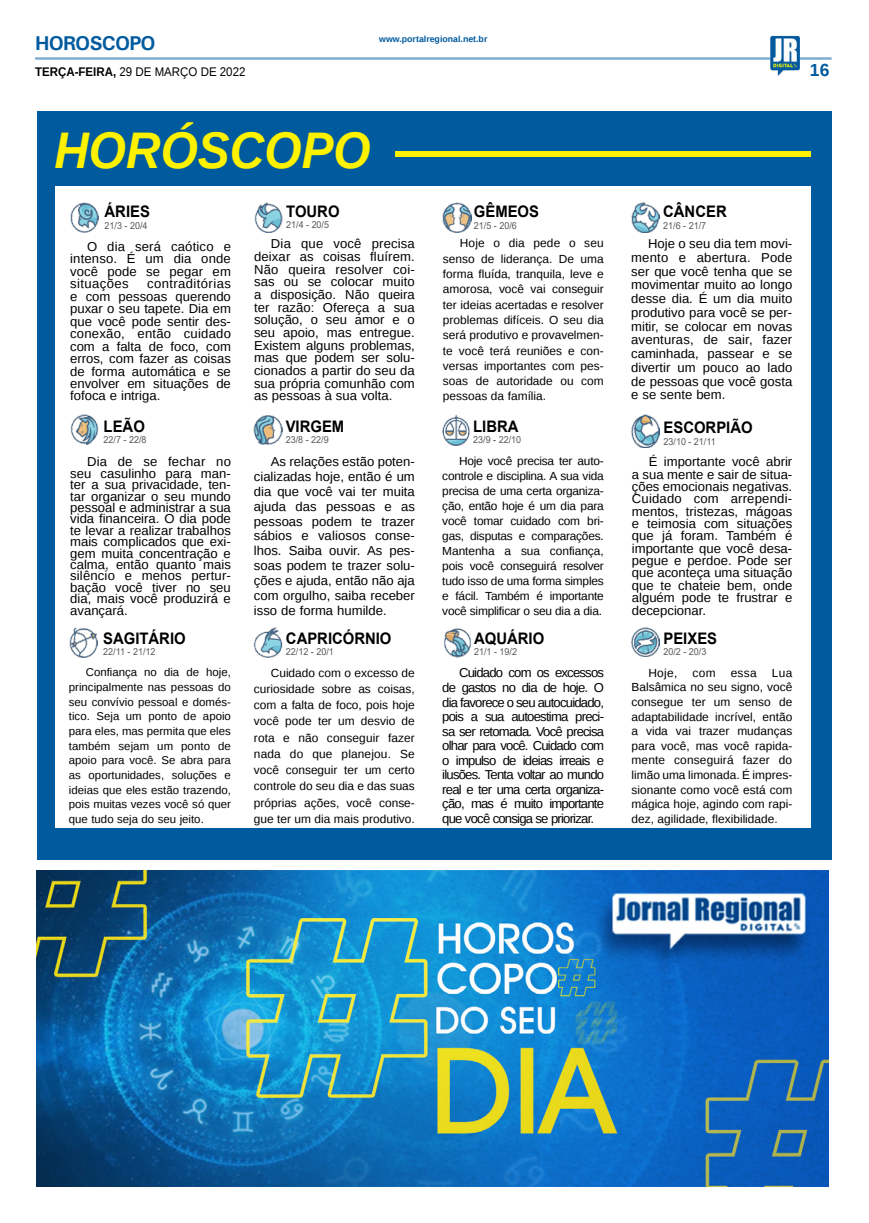
<style>
.page{position:relative;width:869px;height:1223px;background:#fff}
.page>*{position:absolute;margin:0;border:0;box-sizing:border-box;transform-origin:0 0}
.TÍTULO{font:italic 700 51.38px "Liberation Sans";color:#fff200;scale:.93 1}
.TITULO_PG{font:700 20px "Univers";letter-spacing:-.04em;color:#005a9e}
.TÍTULO-2{font:700 17.5px "Liberation Sans";color:#005a9e}
.JR_Classificados{font:700 15.88px "Arial";color:#000;scale:.93 1}
.NOVELAS_E_HOROSC{font:12.88px/11.4px "Liberation Sans";color:#000;text-align:justify}
.MATÉRIA{font:12.88px/12.5px "Liberation Sans";letter-spacing:.005em;color:#000;text-align:justify}
.DATA_PG{font:12.5px "Liberation Sans";color:#000;scale:.92 1}
.NOVELAS_E_HOROSC-2{font:11.75px/15.2px "Liberation Sans";color:#000;text-align:justify}
.NOVELAS_E_HOROSC-3{font:11.25px/14.6px "Liberation Sans";color:#000;text-align:justify}
.JR_Classificados-2{font:9.62px "Arial";color:#58595b;scale:.93 1}
.DATA_PG-2{font:700 8.75px "Liberation Sans";color:#005a9e}
.s1{font-weight:700}
</style>
<div class="page">
<hr style="left:35px;top:57px;width:796px;height:3px;background:#005a9e">
<img style="left:769px;top:36px;width:30px;height:40px">
<div style="left:37px;top:111px;width:794px;height:748px;background:#005b9e"></div>
<div style="left:395px;top:151px;width:414px;height:5px;background:#fff200"></div>
<div style="left:55px;top:186px;width:754px;height:641px;background:#fff"></div>
<img style="left:70px;top:202px;width:28px;height:30px">
<img style="left:254px;top:202px;width:28px;height:30px">
<img style="left:443px;top:202px;width:28px;height:30px">
<img style="left:631px;top:202px;width:28px;height:30px">
<img style="left:70px;top:414px;width:28px;height:30px">
<img style="left:254px;top:415px;width:28px;height:30px">
<img style="left:442px;top:414px;width:27px;height:32px">
<img style="left:631px;top:414px;width:27px;height:33px">
<img style="left:70px;top:627px;width:27px;height:30px">
<img style="left:254px;top:627px;width:28px;height:30px">
<img style="left:444px;top:628px;width:27px;height:29px">
<img style="left:631px;top:627px;width:28px;height:30px">
<img style="left:36px;top:870px;width:792px;height:316px">
<p class="TITULO_PG" style="left:35px;top:31px;width:122px">HOROSCOPO</p>
<p class="DATA_PG" style="left:35px;top:65px;width:230px"><span class="s1">TERÇA-FEIRA,</span> 29 DE MARÇO DE 2022</p>
<p class="DATA_PG-2" style="left:379px;top:33px;width:110px">www.portalregional.net.br</p>
<p class="TÍTULO" style="left:54px;top:115px;width:341px">HORÓSCOPO</p>
<p class="JR_Classificados" style="left:104px;top:200px;width:50px">ÁRIES</p>
<p class="JR_Classificados-2" style="left:104px;top:219px;width:48px">21/3 - 20/4</p>
<p class="JR_Classificados" style="left:286px;top:200px;width:59px">TOURO</p>
<p class="JR_Classificados-2" style="left:286px;top:218px;width:48px">21/4 - 20/5</p>
<p class="JR_Classificados" style="left:473px;top:200px;width:72px">GÊMEOS</p>
<p class="JR_Classificados-2" style="left:473px;top:219px;width:48px">21/5 - 20/6</p>
<p class="JR_Classificados" style="left:663px;top:200px;width:70px">CÂNCER</p>
<p class="JR_Classificados-2" style="left:663px;top:219px;width:48px">21/6 - 21/7</p>
<p class="MATÉRIA" style="left:70px;top:240px;width:162px;text-indent:17px">O dia será caótico e intenso. É um dia onde você pode se pegar em situações</p>
<p class="MATÉRIA" style="left:70px;top:278px;width:162px;text-indent:77px">contraditórias e com pessoas querendo puxar o seu tapete. Dia em que você pode sentir des&shy;conexão, então cuidado com a falta de foco, com erros, com fazer as coisas de forma automática e se envolver em situações de fofoca e intriga.</p>
<p class="JR_Classificados" style="left:104px;top:415px;width:46px">LEÃO</p>
<p class="JR_Classificados-2" style="left:104px;top:433px;width:48px">22/7 - 22/8</p>
<p class="NOVELAS_E_HOROSC" style="left:254px;top:238px;width:162px;line-height:12.6px;text-indent:17px">Dia que você precisa deixar as coisas fluírem.<br>Não queira resolver coi&shy;sas ou se colocar muito a disposição. Não queira ter razão: Ofereça a sua solução, o seu amor e o seu apoio, mas entregue.<br>Existem alguns problemas, mas que podem ser solu&shy;cionados a partir do seu da sua própria comunhão com as pessoas à sua volta.</p>
<p class="NOVELAS_E_HOROSC-2" style="left:443px;top:236px;width:162px;text-indent:17px">Hoje o dia pede o seu senso de liderança. De uma forma fluída, tranquila, leve e amorosa, você vai conseguir ter ideias acertadas e resolver problemas difíceis. O seu dia será produtivo e provavelmen&shy;te você terá reuniões e con&shy;versas importantes com pes&shy;soas de autoridade ou com pessoas da família.</p>
<p class="NOVELAS_E_HOROSC" style="left:631px;top:237px;width:163px;line-height:13.8px;text-indent:17px">Hoje o seu dia tem movi&shy;mento e abertura. Pode ser que você tenha que se movimentar muito ao longo desse dia. É um dia muito produtivo para você se per&shy;mitir, se colocar em novas aventuras, de sair, fazer caminhada, passear e se divertir um pouco ao lado de pessoas que você gosta e se sente bem.</p>
<p class="JR_Classificados" style="left:285px;top:415px;width:64px">VIRGEM</p>
<p class="JR_Classificados-2" style="left:285px;top:433px;width:48px">23/8 - 22/9</p>
<p class="JR_Classificados" style="left:473px;top:415px;width:50px">LIBRA</p>
<p class="JR_Classificados-2" style="left:473px;top:433px;width:53px">23/9 - 22/10</p>
<p class="JR_Classificados" style="left:663px;top:416px;width:97px">ESCORPIÃO</p>
<p class="JR_Classificados-2" style="left:663px;top:434px;width:58px">23/10 - 21/11</p>
<p class="NOVELAS_E_HOROSC" style="left:70px;top:456px;width:162px;text-indent:17px">Dia de se fechar no seu casulinho para man&shy;ter a sua privacidade, ten&shy;tar organizar o seu mundo pessoal e administrar a sua vida financeira. O dia pode te levar a realizar trabalhos mais complicados que exi&shy;gem muita concentração e calma, então quanto mais silêncio e menos pertur&shy;bação você tiver no seu dia, mais você produzirá e avançará.</p>
<p class="NOVELAS_E_HOROSC" style="left:254px;top:455px;width:162px;line-height:14.9px;text-indent:17px">As relações estão poten&shy;cializadas hoje, então é um dia que você vai ter muita ajuda das pessoas e as pessoas podem te trazer sábios e valiosos conse&shy;lhos. Saiba ouvir. As pes&shy;soas podem te trazer solu&shy;ções e ajuda, então não aja com orgulho, saiba receber isso de forma humilde.</p>
<p class="NOVELAS_E_HOROSC-2" style="left:442px;top:454px;width:163px;line-height:14.9px;text-indent:17px">Hoje você precisa ter auto&shy;controle e disciplina. A sua vida precisa de uma certa organiza&shy;ção, então hoje é um dia para você tomar cuidado com bri&shy;gas, disputas e comparações.<br>Mantenha a sua confiança, pois você conseguirá resolver tudo isso de uma forma simples e fácil. Também é importante você simplificar o seu dia a dia.</p>
<p class="NOVELAS_E_HOROSC" style="left:631px;top:456px;width:162px;line-height:12.4px;text-indent:17px">É importante você abrir a sua mente e sair de situa&shy;ções emocionais negativas.<br>Cuidado com arrependi&shy;mentos, tristezas, mágoas e teimosia com situações que já foram. Também é importante que você desa&shy;pegue e perdoe. Pode ser que aconteça uma situação que te chateie bem, onde alguém pode te frustrar e decepcionar.</p>
<p class="JR_Classificados" style="left:103px;top:627px;width:90px">SAGITÁRIO</p>
<p class="JR_Classificados-2" style="left:103px;top:645px;width:58px">22/11 - 21/12</p>
<p class="JR_Classificados" style="left:286px;top:627px;width:115px">CAPRICÓRNIO</p>
<p class="JR_Classificados-2" style="left:286px;top:645px;width:53px">22/12 - 20/1</p>
<p class="JR_Classificados" style="left:474px;top:627px;width:77px">AQUÁRIO</p>
<p class="JR_Classificados-2" style="left:474px;top:645px;width:48px">21/1 - 19/2</p>
<p class="JR_Classificados" style="left:663px;top:627px;width:59px">PEIXES</p>
<p class="JR_Classificados-2" style="left:663px;top:645px;width:48px">20/2 - 20/3</p>
<p class="NOVELAS_E_HOROSC-3" style="left:69px;top:665px;width:163px;text-indent:17px">Confiança no dia de hoje, principalmente nas pessoas do seu convívio pessoal e domés&shy;tico. Seja um ponto de apoio para eles, mas permita que eles também sejam um ponto de apoio para você. Se abra para as oportunidades, soluções e ideias que eles estão trazendo, pois muitas vezes você só quer que tudo seja do seu jeito.</p>
<p class="NOVELAS_E_HOROSC-2" style="left:254px;top:665px;width:162px;line-height:16.2px;text-indent:17px">Cuidado com o excesso de curiosidade sobre as coisas, com a falta de foco, pois hoje você pode ter um desvio de rota e não conseguir fazer nada do que planejou. Se você conseguir ter um certo controle do seu dia e das suas próprias ações, você conse&shy;gue ter um dia mais produtivo.</p>
<p class="NOVELAS_E_HOROSC" style="left:442px;top:666px;width:163px;line-height:14.5px;text-indent:17px">Cuidado com os excessos de gastos no dia de hoje. O dia favorece o seu autocuidado, pois a sua autoestima preci&shy;sa ser retomada. Você precisa olhar para você. Cuidado com o impulso de ideias irreais e ilusões. Tenta voltar ao mundo real e ter uma certa organiza&shy;ção, mas é muito importante que você consiga se priorizar.</p>
<p class="NOVELAS_E_HOROSC-2" style="left:648px;top:665px;width:30px">Hoje,</p>
<p class="NOVELAS_E_HOROSC-2" style="left:692px;top:665px;width:25px">com</p>
<p class="NOVELAS_E_HOROSC-2" style="left:730px;top:665px;width:28px">essa</p>
<p class="NOVELAS_E_HOROSC-2" style="left:631px;top:665px;width:162px;line-height:14.6px;text-indent:140px">Lua Balsâmica no seu signo, você consegue ter um senso de adaptabilidade incrível, então a vida vai trazer mudanças para você, mas você rapida&shy;mente conseguirá fazer do limão uma limonada. É impres&shy;sionante como você está com mágica hoje, agindo com rapi&shy;dez, agilidade, flexibilidade.</p>
<p class="TÍTULO-2" style="left:809px;top:58px;width:21px">16</p>
</div>
